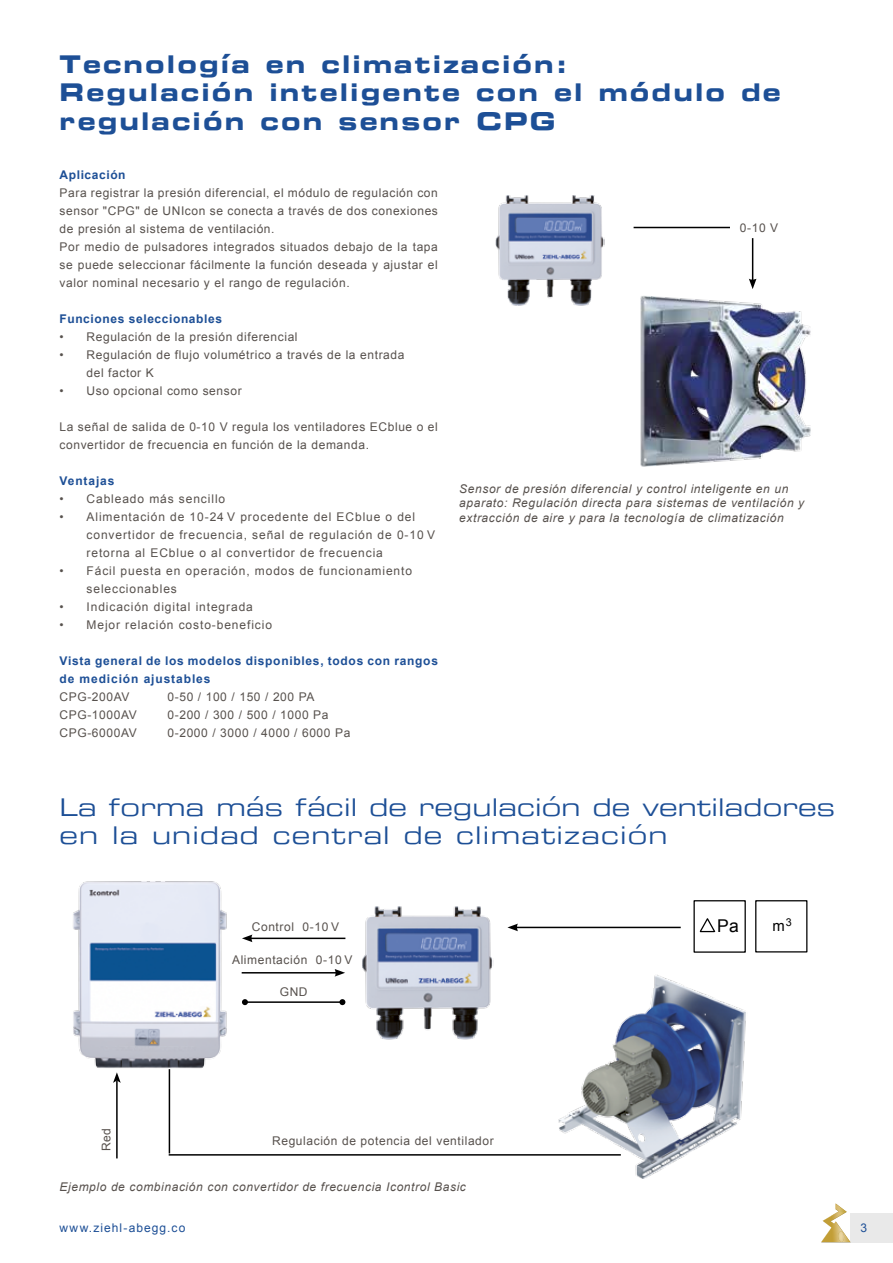
<style>
.page{position:relative;width:893px;height:1263px;background:#fff}
.page>*{position:absolute;margin:0;border:0;box-sizing:border-box;transform-origin:0 0}
.t1{font:24px/28.8px "Eurostile Bold Extended Two";letter-spacing:.09em;color:#1d4f96}
.t2{font:24px/28.5px "Eurostile Extended Two";letter-spacing:.01em;color:#1d4f96}
.t3{font:17.7px "Arial";color:#000}
.t4{font:14.85px "Arial";color:#000}
.t5{font:12px/18px "Arial";letter-spacing:.05em;color:#57514d}
.t6{font:12px/18px "Arial";letter-spacing:.075em;color:#57514d}
.t7{font:italic 12px/14.4px "Arial";letter-spacing:.05em;color:#57514d}
.t8{font:700 12px/18px "Arial";letter-spacing:.06em;color:#1d4f96}
.t9{font:12px "Arial";letter-spacing:.09em;color:#1d4f96}
</style>
<div class="page">
<div style="left:850px;top:1213px;width:43px;height:29px;background:#e9e9e9"></div>
<svg style="left:821px;top:1203px;width:29px;height:40px"></svg>
<img style="left:73px;top:881px;width:154px;height:190px">
<div style="left:693px;top:900px;width:53px;height:53px;border:1px solid #000"></div>
<svg style="left:699px;top:918px;width:17px;height:15px"></svg>
<hr style="left:516px;top:927px;width:165px;height:1px;background:#000">
<svg style="left:507px;top:923px;width:11px;height:8px"></svg>
<hr style="left:169px;top:1154px;width:452px;height:1px;background:#000">
<hr style="left:169px;top:1069px;width:1px;height:84px;background:#000">
<hr style="left:116px;top:1080px;width:2px;height:78px;background:#000">
<svg style="left:113px;top:1072px;width:8px;height:11px"></svg>
<img style="left:640px;top:296px;width:171px;height:171px">
<img style="left:495px;top:195px;width:110px;height:111px">
<img style="left:362px;top:906px;width:131px;height:134px">
<div style="left:755px;top:900px;width:52px;height:52px;border:1px solid #000"></div>
<hr style="left:634px;top:227px;width:96px;height:1px;background:#000">
<hr style="left:752px;top:238px;width:1px;height:43px;background:#000">
<svg style="left:749px;top:279px;width:7px;height:10px"></svg>
<img style="left:557px;top:975px;width:189px;height:204px">
<hr style="left:250px;top:937px;width:95px;height:2px;background:#000">
<svg style="left:242px;top:934px;width:10px;height:8px"></svg>
<hr style="left:242px;top:972px;width:95px;height:1px;background:#000">
<svg style="left:335px;top:969px;width:10px;height:8px"></svg>
<hr style="left:245px;top:1001px;width:97px;height:2px;background:#000">
<svg style="left:242px;top:999px;width:6px;height:6px"></svg>
<svg style="left:339px;top:999px;width:6px;height:6px"></svg>
<h1 class="t1" style="left:60px;top:49px;width:723px">Tecnología en climatización:<br>Regulación inteligente con el módulo de regulación con sensor CPG</h1>
<p class="t8" style="left:60px;top:166px;width:68px">Aplicación</p>
<p class="t5" style="left:60px;top:184px;width:380px">Para registrar la presión diferencial, el módulo de regulación con sensor "CPG" de UNIcon se conecta a través de dos conexiones de presión al sistema de ventilación.<br>Por medio de pulsadores integrados situados debajo de la tapa se puede seleccionar fácilmente la función deseada y ajustar el valor nominal necesario y el rango de regulación.</p>
<p class="t8" style="left:60px;top:310px;width:164px">Funciones seleccionables</p>
<p class="t5" style="left:60px;top:328px;width:240px">• Regulación de la presión diferencial</p>
<p class="t5" style="left:87px;top:346px;width:319px;text-indent:-27px">• Regulación de flujo volumétrico a través de la entrada del factor K</p>
<p class="t5" style="left:60px;top:382px;width:184px">• Uso opcional como sensor</p>
<p class="t5" style="left:60px;top:418px;width:380px">La señal de salida de 0-10 V regula los ventiladores ECblue o el convertidor de frecuencia en función de la demanda.</p>
<p class="t8" style="left:60px;top:472px;width:56px">Ventajas</p>
<p class="t6" style="left:60px;top:490px;width:167px">• Cableado más sencillo</p>
<p class="t6" style="left:87px;top:508px;width:350px;text-indent:-27px">• Alimentación de 10-24 V procedente del ECblue o del convertidor de frecuencia, señal de regulación de 0-10 V retorna al ECblue o al convertidor de frecuencia</p>
<p class="t6" style="left:87px;top:562px;width:327px;text-indent:-27px">• Fácil puesta en operación, modos de funcionamiento seleccionables</p>
<p class="t6" style="left:60px;top:598px;width:195px">• Indicación digital integrada</p>
<p class="t6" style="left:60px;top:616px;width:214px">• Mejor relación costo-beneficio</p>
<p class="t8" style="left:60px;top:652px;width:380px">Vista general de los modelos disponibles, todos con rangos de medición ajustables</p>
<p class="t5" style="left:60px;top:688px;width:71px">CPG-200AV</p>
<p class="t5" style="left:168px;top:688px;width:148px">0-50 / 100 / 150 / 200 PA</p>
<p class="t5" style="left:60px;top:706px;width:79px">CPG-1000AV</p>
<p class="t5" style="left:168px;top:706px;width:163px">0-200 / 300 / 500 / 1000 Pa</p>
<p class="t5" style="left:60px;top:724px;width:79px">CPG-6000AV</p>
<p class="t5" style="left:168px;top:724px;width:184px">0-2000 / 3000 / 4000 / 6000 Pa</p>
<p class="t5" style="left:740px;top:219px;width:40px">0-10 V</p>
<p class="t7" style="left:459px;top:482px;width:346px">Sensor de presión diferencial y control inteligente en un aparato: Regulación directa para sistemas de ventilación y extracción de aire y para la tecnología de climatización</p>
<h1 class="t2" style="left:60px;top:793px;width:777px">La forma más fácil de regulación de ventiladores en la unidad central de climatización</h1>
<p class="t5" style="left:252px;top:918px;width:89px">Control 0-10 V</p>
<p class="t5" style="left:232px;top:951px;width:122px">Alimentación 0-10 V</p>
<p class="t5" style="left:280px;top:982px;width:29px">GND</p>
<p class="t5" style="left:97px;top:1151px;width:25px;rotate:-90deg">Red</p>
<p class="t5" style="left:272px;top:1132px;width:223px">Regulación de potencia del ventilador</p>
<p class="t7" style="left:60px;top:1180px;width:408px">Ejemplo de combinación con convertidor de frecuencia Icontrol Basic</p>
<h2 class="t3" style="left:717px;top:914px;width:23px">Pa</h2>
<p class="t4" style="left:772px;top:915px;width:21px">m<sup>3</sup></p>
<p class="t9" style="left:60px;top:1220px;width:127px">www.ziehl-abegg.co</p>
<p class="t9" style="left:860px;top:1220px;width:8px">3</p>
</div>
